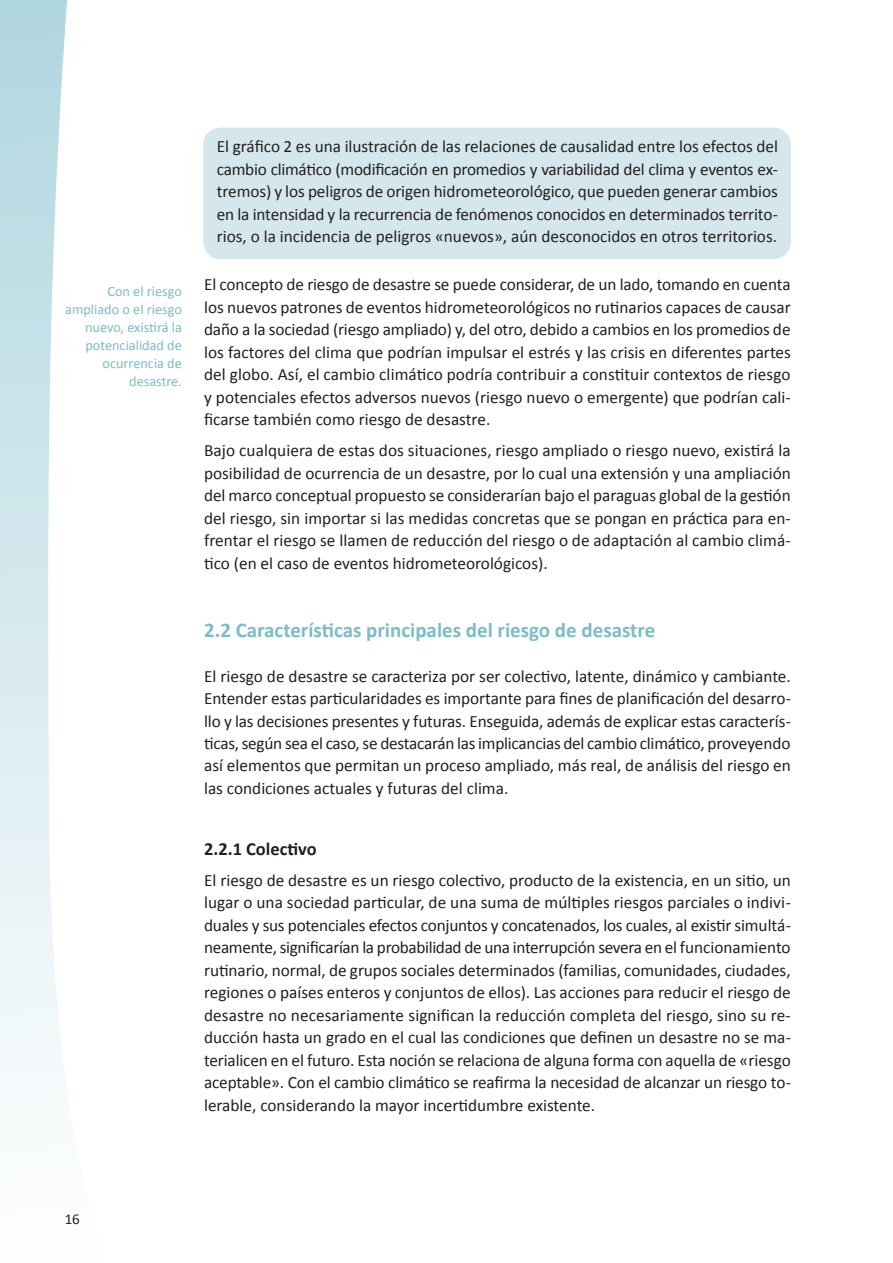
<style>
.page{position:relative;width:893px;height:1263px;background:#fff}
.page>*{position:absolute;margin:0;border:0;box-sizing:border-box;transform-origin:0 0}
.t1{font:700 21px "Calibri";color:#7cbcc5}
.t2{font:700 18.45px "Calibri";color:#231f20}
.t3{font:17.25px/22.5px "Calibri";color:#231f20;text-align:justify}
.t4{font:15px "Calibri";color:#231f20}
.t5{font:14.25px/18px "Calibri";color:#7cbcc5;text-align:right}
</style>
<div class="page">
<svg style="left:0;top:0;width:67px;height:1093px"></svg>
<div style="left:203px;top:128px;width:588px;height:131px;background:#d5e7ed;border-radius:18px"></div>
<p class="t5" style="left:65px;top:281px;width:118px">Con el riesgo ampliado o el riesgo nuevo, existirá la potencialidad de ocurrencia de desastre.</p>
<p class="t3" style="left:217px;top:135px;width:563px">El gráfico 2 es una ilustración de las relaciones de causalidad entre los efectos del cambio climático (modificación en promedios y variabilidad del clima y eventos ex&shy;tremos) y los peligros de origen hidrometeorológico, que pueden generar cambios en la intensidad y la recurrencia de fenómenos conocidos en determinados territo&shy;rios, o la incidencia de peligros «nuevos», aún desconocidos en otros territorios.</p>
<p class="t3" style="left:204px;top:273px;width:588px">El concepto de riesgo de desastre se puede considerar, de un lado, tomando en cuenta los nuevos patrones de eventos hidrometeorológicos no rutinarios capaces de causar daño a la sociedad (riesgo ampliado) y, del otro, debido a cambios en los promedios de los factores del clima que podrían impulsar el estrés y las crisis en diferentes partes del globo. Así, el cambio climático podría contribuir a constituir contextos de riesgo y potenciales efectos adversos nuevos (riesgo nuevo o emergente) que podrían cali&shy;ficarse también como riesgo de desastre.</p>
<p class="t3" style="left:204px;top:439px;width:588px">Bajo cualquiera de estas dos situaciones, riesgo ampliado o riesgo nuevo, existirá la posibilidad de ocurrencia de un desastre, por lo cual una extensión y una ampliación del marco conceptual propuesto se considerarían bajo el paraguas global de la gestión del riesgo, sin importar si las medidas concretas que se pongan en práctica para en&shy;frentar el riesgo se llamen de reducción del riesgo o de adaptación al cambio climá&shy;tico (en el caso de eventos hidrometeorológicos).</p>
<p class="t1" style="left:204px;top:616px;width:453px">2.2 Características principales del riesgo de desastre</p>
<p class="t3" style="left:204px;top:664px;width:588px">El riesgo de desastre se caracteriza por ser colectivo, latente, dinámico y cambiante.<br>Entender estas particularidades es importante para fines de planificación del desarro&shy;llo y las decisiones presentes y futuras. Enseguida, además de explicar estas caracterís&shy;ticas, según sea el caso, se destacarán las implicancias del cambio climático, proveyendo así elementos que permitan un proceso ampliado, más real, de análisis del riesgo en las condiciones actuales y futuras del clima.</p>
<p class="t2" style="left:204px;top:837px;width:114px">2.2.1 Colectivo</p>
<p class="t3" style="left:204px;top:868px;width:588px">El riesgo de desastre es un riesgo colectivo, producto de la existencia, en un sitio, un lugar o una sociedad particular, de una suma de múltiples riesgos parciales o indivi&shy;duales y sus potenciales efectos conjuntos y concatenados, los cuales, al existir simultá&shy;neamente, significarían la probabilidad de una interrupción severa en el funcionamiento rutinario, normal, de grupos sociales determinados (familias, comunidades, ciudades, regiones o países enteros y conjuntos de ellos). Las acciones para reducir el riesgo de desastre no necesariamente significan la reducción completa del riesgo, sino su re&shy;ducción hasta un grado en el cual las condiciones que definen un desastre no se ma&shy;terialicen en el futuro. Esta noción se relaciona de alguna forma con aquella de «riesgo aceptable». Con el cambio climático se reafirma la necesidad de alcanzar un riesgo to&shy;lerable, considerando la mayor incertidumbre existente.</p>
<p class="t4" style="left:65px;top:1210px;width:17px">16</p>
</div>
